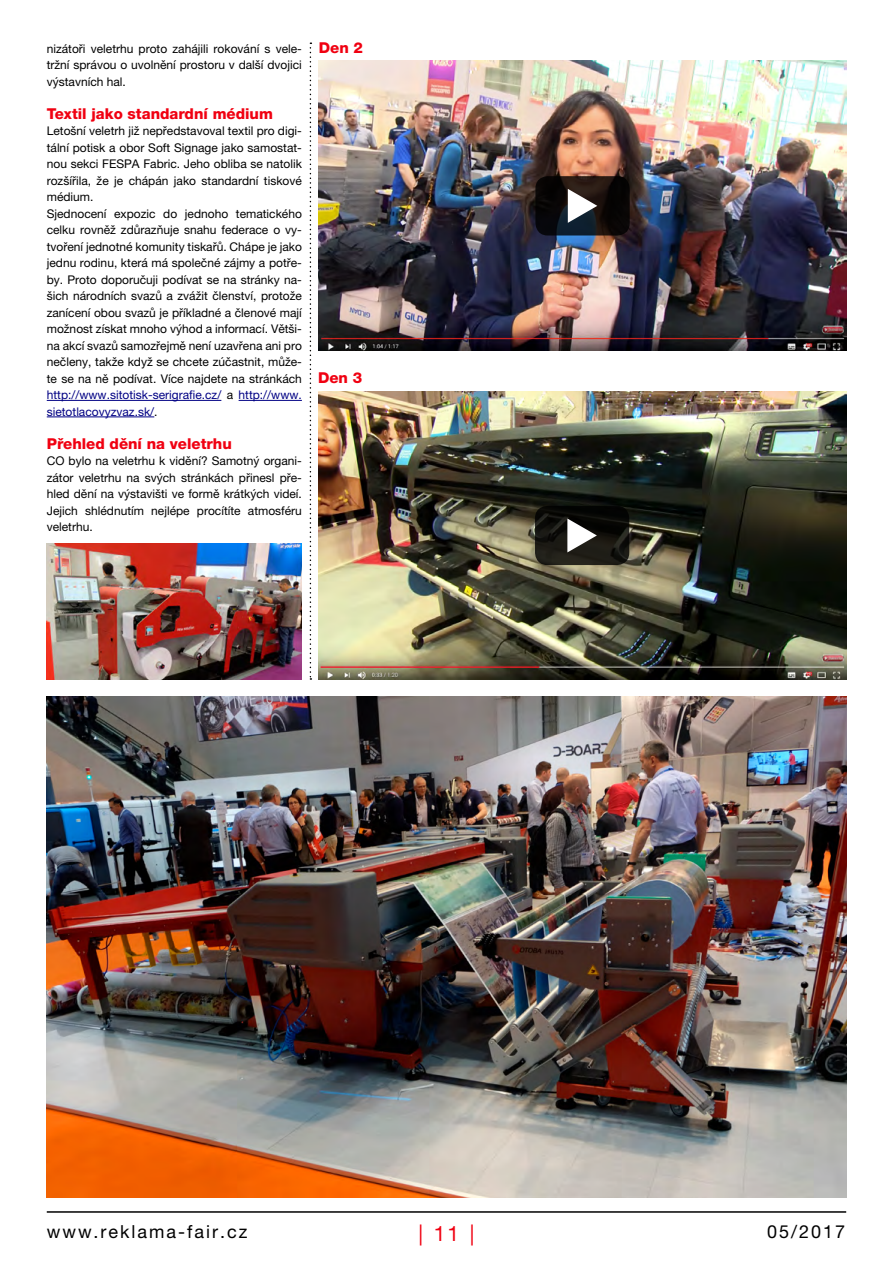
<style>
.page{position:relative;width:893px;height:1263px;background:#fff}
.page>*{position:absolute;margin:0;border:0;box-sizing:border-box;transform-origin:0 0}
.t1{font:21px "Helvetica Neue LT Pro";color:#f00011}
.t2{font:18px "Helvetica Neue LT Pro";letter-spacing:.11em;color:#000}
.t3{font:800 15px "Helvetica Neue LT Pro";color:#f00011}
.t4{font:12px/16.5px "Helvetica Neue LT Pro";color:#000;text-align:justify}
.s1{color:#000084}
</style>
<div class="page">
<hr style="left:47px;top:1211px;width:799px;height:2px;background:#000">
<svg style="left:310px;top:43px;width:1px;height:637px"></svg>
<img style="left:319px;top:61px;width:527px;height:290px">
<svg style="left:535px;top:176px;width:95px;height:59px;background:#100d0e"></svg>
<svg style="left:568px;top:189px;width:29px;height:34px"></svg>
<img style="left:318px;top:391px;width:528px;height:289px">
<svg style="left:535px;top:506px;width:94px;height:59px;background:#14130e"></svg>
<svg style="left:567px;top:518px;width:30px;height:34px"></svg>
<img style="left:47px;top:696px;width:799px;height:501px">
<hr style="left:47px;top:400px;width:174px;height:1px;background:#000084">
<hr style="left:239px;top:400px;width:63px;height:1px;background:#000084">
<hr style="left:47px;top:417px;width:107px;height:1px;background:#000084">
<img style="left:47px;top:543px;width:255px;height:137px">
<p class="t4" style="left:47px;top:40px;width:257px">nizátoři veletrhu proto zahájili rokování s vele&shy;tržní správou o uvolnění prostoru v další dvojici výstavních hal.</p>
<p class="t3" style="left:47px;top:104px;width:228px">Textil jako standardní médium</p>
<p class="t4" style="left:47px;top:122px;width:257px;text-align:left">Letošní veletrh již nepředstavoval textil pro digi&shy;tální potisk a obor Soft Signage jako samostat&shy;nou sekci FESPA Fabric. Jeho obliba se natolik rozšířila, že je chápán jako standardní tiskové médium.<br>Sjednocení expozic do jednoho tematického celku rovněž zdůrazňuje snahu federace o vy&shy;tvoření jednotné komunity tiskařů. Chápe je jako jednu rodinu, která má společné zájmy a potře&shy;by. Proto doporučuji podívat se na stránky na&shy;šich národních svazů a zvážit členství, protože zanícení obou svazů je příkladné a členové mají možnost získat mnoho výhod a informací. Větši&shy;na akcí svazů samozřejmě není uzavřena ani pro nečleny, takže když se chcete zúčastnit, může&shy;te se na ně podívat. Více najdete na stránkách <span class="s1">http://www.sitotisk-serigrafie.cz/</span> a <span class="s1">http://www. sietotlacovyzvaz.sk/</span>.</p>
<p class="t3" style="left:47px;top:434px;width:187px">Přehled dění na veletrhu</p>
<p class="t4" style="left:47px;top:452px;width:257px">CO bylo na veletrhu k vidění? Samotný organi&shy;zátor veletrhu na svých stránkách přinesl pře&shy;hled dění na výstavišti ve formě krátkých videí.<br>Jejich shlédnutím nejlépe procítíte atmosféru veletrhu.</p>
<p class="t3" style="left:319px;top:38px;width:46px">Den 2</p>
<p class="t3" style="left:318px;top:368px;width:46px">Den 3</p>
<h2 class="t2" style="left:47px;top:1221px;width:202px">www.reklama-fair.cz</h2>
<h1 class="t1" style="left:419px;top:1220px;width:57px">| 11 |</h1>
<h2 class="t2" style="left:767px;top:1221px;width:79px">05/2017</h2>
</div>
